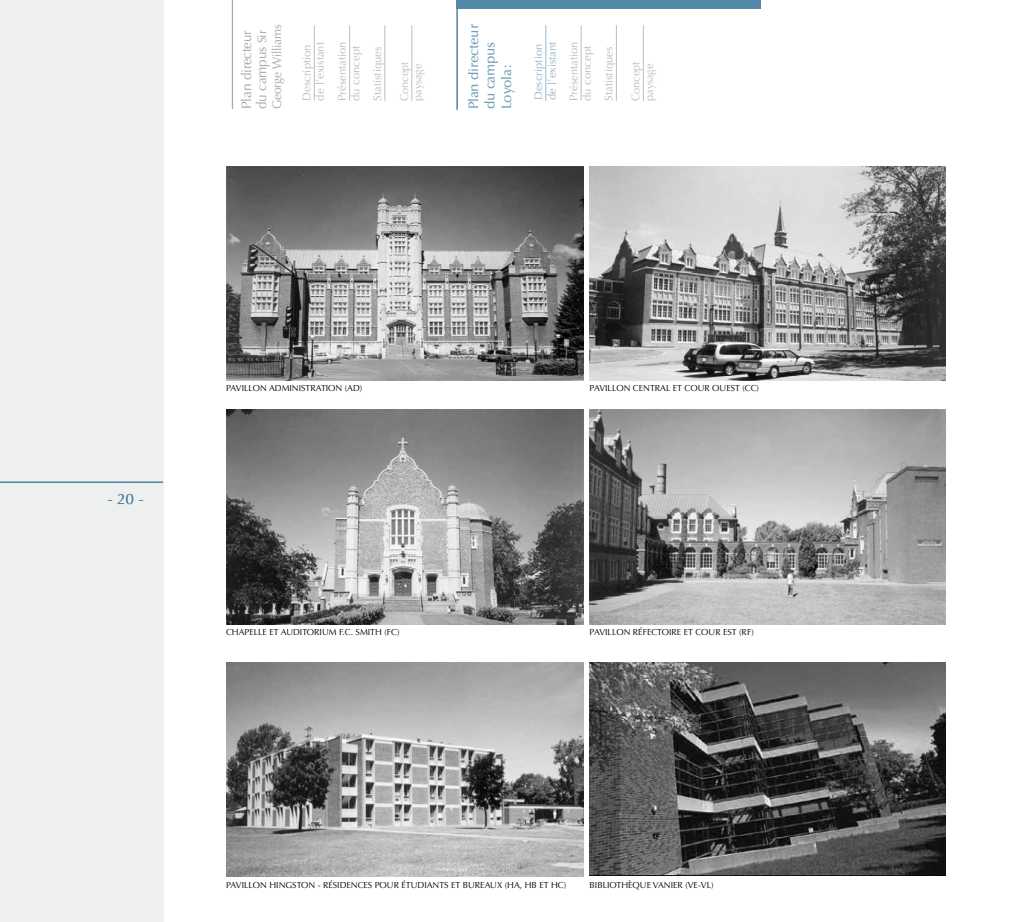
<style>
.page{position:relative;width:1025px;height:922px;background:#fff}
.page>*{position:absolute;margin:0;border:0;box-sizing:border-box;transform-origin:0 0}
.t1{font:15px "Optima LT Std";color:#5189a7}
.t2{font:500 13.75px/16.5px "Optima LT Std";letter-spacing:-.02em;color:#74a0b9}
.t3{font:13.75px/15px "Optima LT Std";letter-spacing:-.02em;color:#a3a8ac}
.t4{font:12.5px "Optima LT Std";letter-spacing:-.02em;color:#a3a8ac;scale:.96 1}
.t5{font:11.25px/13.5px "Optima LT Std";color:#babec1}
.t6{font:11.25px/13.5px "Optima LT Std";color:#97b8ca}
.t7{font:8.75px "Optima LT Std";color:#000}
.s1{font-size:12.5px}
</style>
<div class="page">
<div style="left:0;top:0;width:164px;height:921px;background:#eeefef"></div>
<hr style="left:232px;top:0;width:1px;height:109px;background:#a3a8ac">
<hr style="left:314px;top:25px;width:1px;height:76px;background:#babec1">
<hr style="left:349px;top:25px;width:1px;height:76px;background:#babec1">
<hr style="left:384px;top:25px;width:1px;height:76px;background:#babec1">
<hr style="left:411px;top:25px;width:1px;height:76px;background:#babec1">
<hr style="left:580px;top:25px;width:1px;height:76px;background:#babec1">
<hr style="left:615px;top:25px;width:1px;height:76px;background:#babec1">
<hr style="left:642px;top:25px;width:1px;height:76px;background:#babec1">
<hr style="left:0;top:481px;width:163px;height:2px;background:#5189a7">
<hr style="left:456px;top:0;width:1px;height:110px;background:#5189a7">
<div style="left:456px;top:0;width:304px;height:8px;background:#5189a7"></div>
<hr style="left:545px;top:25px;width:1px;height:76px;background:#97b8ca">
<img style="left:227px;top:166px;width:356px;height:214px">
<img style="left:589px;top:166px;width:356px;height:214px">
<img style="left:227px;top:410px;width:356px;height:214px">
<img style="left:589px;top:410px;width:356px;height:214px">
<img style="left:227px;top:662px;width:356px;height:213px">
<img style="left:589px;top:662px;width:356px;height:213px">
<h2 class="t3" style="left:239px;top:109px;width:80px;rotate:-90deg">Plan directeur du campus <span class="s1">Sir</span></h2>
<h3 class="t4" style="left:269px;top:109px;width:89px;rotate:-90deg">George Williams</h3>
<p class="t5" style="left:300px;top:101px;width:60px;rotate:-90deg">Description de l’existant</p>
<p class="t5" style="left:335px;top:101px;width:61px;rotate:-90deg">Présentation du concept</p>
<p class="t5" style="left:370px;top:101px;width:55px;rotate:-90deg">Statistiques</p>
<p class="t5" style="left:397px;top:101px;width:40px;rotate:-90deg">Concept paysage</p>
<h2 class="t2" style="left:465px;top:109px;width:87px;rotate:-90deg">Plan directeur du campus<br>Loyola:</h2>
<p class="t6" style="left:531px;top:100px;width:60px;rotate:-90deg">Description de l’existant</p>
<p class="t5" style="left:566px;top:101px;width:61px;rotate:-90deg">Présentation du concept</p>
<p class="t5" style="left:602px;top:101px;width:55px;rotate:-90deg">Statistiques</p>
<p class="t5" style="left:629px;top:101px;width:40px;rotate:-90deg">Concept paysage</p>
<h1 class="t1" style="left:108px;top:489px;width:37px">- 20 -</h1>
<p class="t7" style="left:226px;top:383px;width:138px">PAVILLON ADMINISTRATION (AD)</p>
<p class="t7" style="left:589px;top:383px;width:171px">PAVILLON CENTRAL ET COUR OUEST (CC)</p>
<p class="t7" style="left:226px;top:626px;width:175px">CHAPELLE ET AUDITORIUM F.C. SMITH (FC)</p>
<p class="t7" style="left:589px;top:626px;width:166px">PAVILLON RÉFECTOIRE ET COUR EST (RF)</p>
<p class="t7" style="left:226px;top:879px;width:341px">PAVILLON HINGSTON - RÉSIDENCES POUR ÉTUDIANTS ET BUREAUX (HA, HB ET HC)</p>
<p class="t7" style="left:589px;top:879px;width:125px">BIBLIOTHÈQUE VANIER (VE-VL)</p>
</div>
